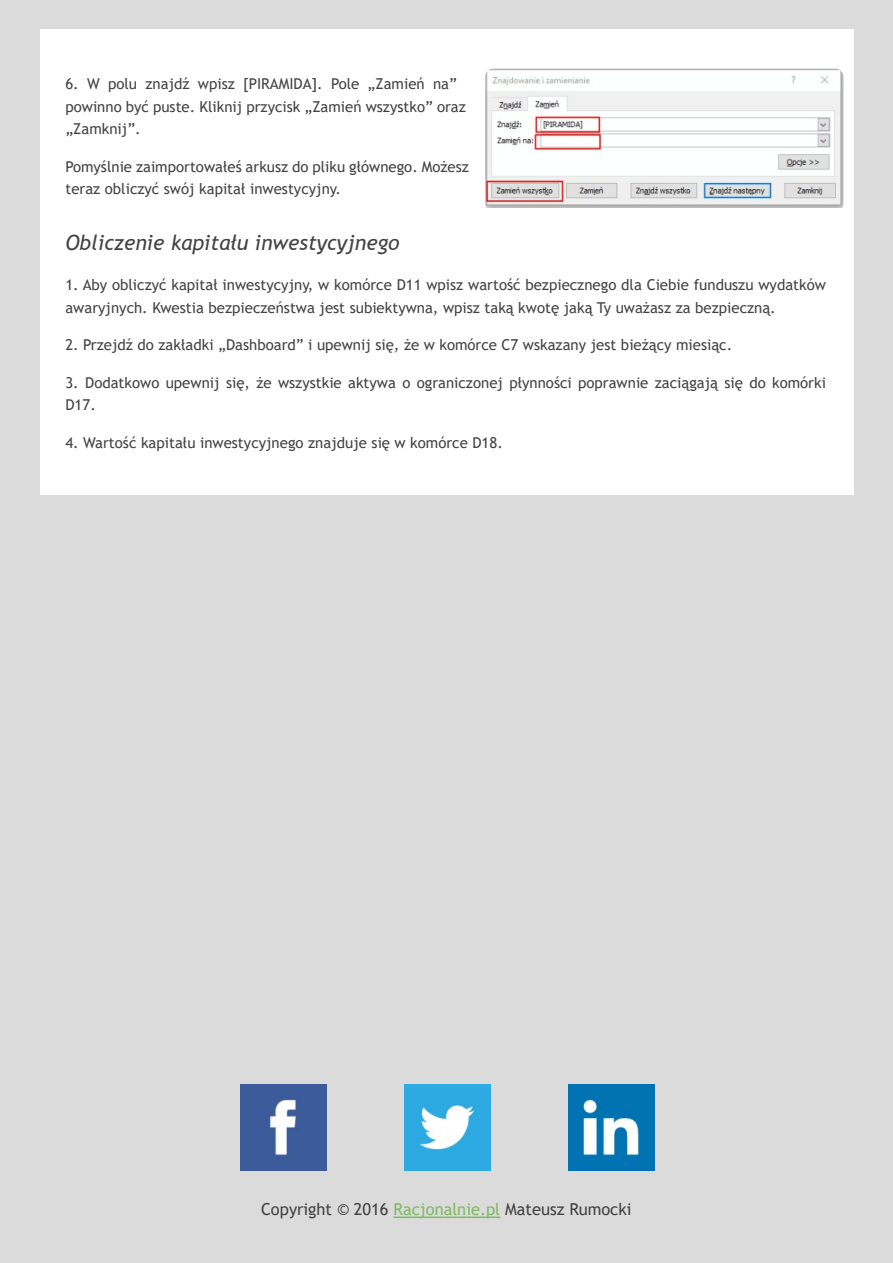
<style>
.page{position:relative;width:893px;height:1263px;background:#dbdbdb}
.page>*{position:absolute;margin:0;border:0;box-sizing:border-box;transform-origin:0 0}
.t1{font:italic 21px "Trebuchet MS";color:#444}
.t2{font:16.5px "Trebuchet MS";color:#444}
.t3{font:15px/22.5px "Trebuchet MS";color:#444}
.s1{color:#82b965}
</style>
<div class="page">
<div style="left:40px;top:29px;width:813px;height:465px;background:#fff"></div>
<img style="left:485px;top:68px;width:358px;height:139px">
<img style="left:240px;top:1084px;width:86px;height:86px">
<img style="left:568px;top:1084px;width:86px;height:86px">
<img style="left:404px;top:1084px;width:86px;height:86px">
<svg style="left:393px;top:1216px;width:107px;height:2px"></svg>
<p class="t3" style="left:65px;top:72px;width:402px">6. W polu znajdź wpisz [PIRAMIDA]. Pole „Zamień na” powinno być puste. Kliknij przycisk „Zamień wszystko” oraz „Zamknij”.</p>
<p class="t3" style="left:65px;top:155px;width:405px">Pomyślnie zaimportowałeś arkusz do pliku głównego. Możesz teraz obliczyć swój kapitał inwestycyjny.</p>
<h1 class="t1" style="left:65px;top:230px;width:336px">Obliczenie kapitału inwestycyjnego</h1>
<p class="t3" style="left:65px;top:273px;width:762px">1. Aby obliczyć kapitał inwestycyjny, w komórce D11 wpisz wartość bezpiecznego dla Ciebie funduszu wydatków awaryjnych. Kwestia bezpieczeństwa jest subiektywna, wpisz taką kwotę jaką Ty uważasz za bezpieczną.</p>
<p class="t3" style="left:65px;top:333px;width:668px">2. Przejdź do zakładki „Dashboard” i upewnij się, że w komórce C7 wskazany jest bieżący miesiąc.</p>
<p class="t3" style="left:65px;top:371px;width:762px">3. Dodatkowo upewnij się, że wszystkie aktywa o ograniczonej płynności poprawnie zaciągają się do komórki<br>D17.</p>
<p class="t3" style="left:65px;top:431px;width:439px">4. Wartość kapitału inwestycyjnego znajduje się w komórce D18.</p>
<p class="t2" style="left:261px;top:1199px;width:372px">Copyright © 2016 <span class="s1">Racjonalnie.pl</span> Mateusz Rumocki</p>
</div>
